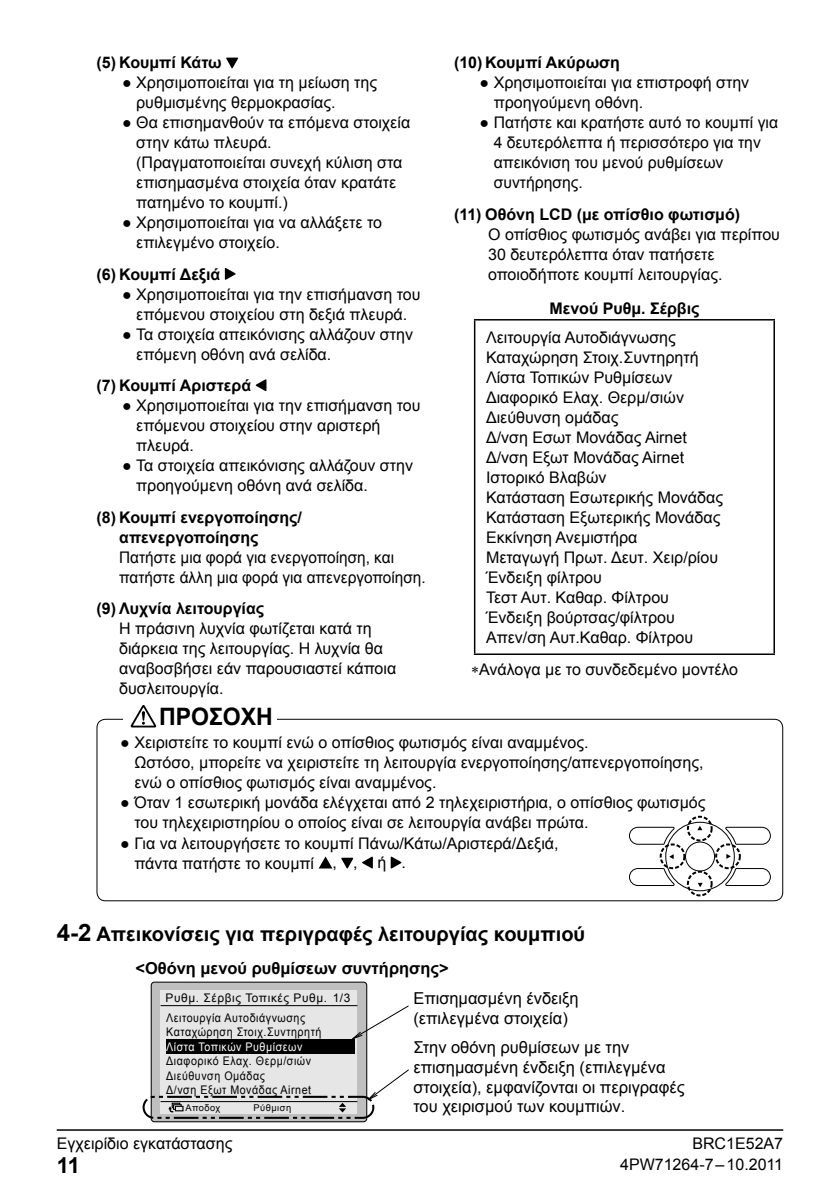
<style>
.page{position:relative;width:840px;height:1191px;background:#fff}
.page>*{position:absolute;margin:0;border:0;box-sizing:border-box;transform-origin:0 0}
.t1{font:700 24px "Arial";color:#000;scale:.96 1}
.t2{font:700 22px "Arial";color:#000}
.t3{font:700 20px "Arial";color:#000}
.t4{font:16.4px/19.8px "Arial";color:#000}
.t5{font:700 16.4px "Arial";color:#000}
.t6{font:16px/20px "Arial";color:#000}
.t7{font:700 16px/20px "Arial";color:#000}
.t8{font:16px/20px "Arial";color:#000;scale:.96 1}
.t9{font:11.8px/14.4px "Arial";letter-spacing:.05em;color:#000;scale:.9 1}
.t10{font:11.8px/19.6px "Arial";letter-spacing:.05em;color:#000}
.t11{font:11.8px "Arial";letter-spacing:.05em;color:#fff;scale:.9 1}
.t12{font:9.2px "Arial";letter-spacing:.05em;color:#000}
.s1{font-size:24px}
</style>
<div class="page">
<hr style="left:57px;top:1129px;width:725px;height:1px;background:#000">
<svg style="left:226px;top:58px;width:12px;height:11px"></svg>
<svg style="left:225px;top:268px;width:11px;height:12px"></svg>
<svg style="left:255px;top:379px;width:11px;height:12px"></svg>
<hr style="left:473px;top:319px;width:301px;height:1px;background:#000">
<hr style="left:473px;top:320px;width:2px;height:333px;background:#000">
<hr style="left:773px;top:320px;width:1px;height:333px;background:#000">
<hr style="left:473px;top:653px;width:301px;height:2px;background:#000">
<svg style="left:319px;top:856px;width:13px;height:12px"></svg>
<svg style="left:341px;top:857px;width:12px;height:11px"></svg>
<svg style="left:362px;top:856px;width:10px;height:12px"></svg>
<svg style="left:390px;top:856px;width:11px;height:12px"></svg>
<div style="left:96px;top:719px;width:686px;height:182px;border:1px solid #000;border-radius:9px"></div>
<div style="left:123px;top:702px;width:153px;height:28px;background:#fff"></div>
<svg style="left:130px;top:705px;width:26px;height:22px"></svg>
<svg style="left:629px;top:822px;width:141px;height:68px"></svg>
<div style="left:686px;top:815px;width:26px;height:26px;border:2px dashed #000;border-radius:50%"></div>
<div style="left:686px;top:870px;width:26px;height:26px;border:2px dashed #000;border-radius:50%"></div>
<div style="left:659px;top:843px;width:26px;height:26px;border:2px dashed #000;border-radius:50%"></div>
<div style="left:714px;top:843px;width:26px;height:26px;border:2px dashed #000;border-radius:50%"></div>
<div style="left:151px;top:982px;width:215px;height:139px;background:#bfbfbf;border-radius:3px"></div>
<div style="left:151px;top:981px;width:216px;height:141px;border:1px solid #000;border-radius:3px"></div>
<div style="left:160px;top:990px;width:197px;height:123px;background:#e6e6e6"></div>
<hr style="left:160px;top:1005px;width:197px;height:1px;background:#000">
<hr style="left:160px;top:1101px;width:197px;height:1px;background:#000">
<svg style="left:168px;top:1102px;width:15px;height:10px"></svg>
<svg style="left:338px;top:1102px;width:8px;height:10px"></svg>
<div style="left:165px;top:1039px;width:189px;height:14px;background:#000"></div>
<div style="left:142px;top:1095px;width:232px;height:23px;border:2px dashed #000;border-radius:10px"></div>
<svg style="left:367px;top:1069px;width:42px;height:31px"></svg>
<svg style="left:352px;top:1005px;width:57px;height:34px"></svg>
<p class="t7" style="left:96px;top:53px;width:127px">(5) Κουμπί Κάτω</p>
<p class="t6" style="left:136px;top:73px;width:242px;text-indent:-14px">● Χρησιμοποιείται για τη μείωση της ρυθμισμένης θερμοκρασίας.</p>
<p class="t6" style="left:136px;top:113px;width:275px;text-indent:-14px">● Θα επισημανθούν τα επόμενα στοιχεία στην κάτω πλευρά.<br>(Πραγματοποιείται συνεχή κύλιση στα επισημασμένα στοιχεία όταν κρατάτε πατημένο το κουμπί.)</p>
<p class="t6" style="left:136px;top:213px;width:247px;text-indent:-14px">● Χρησιμοποιείται για να αλλάξετε το επιλεγμένο στοιχείο.</p>
<p class="t7" style="left:96px;top:265px;width:125px">(6) Κουμπί Δεξιά</p>
<p class="t6" style="left:122px;top:284px;width:300px;text-align:center">● Χρησιμοποιείται για την επισήμανση του επόμενου στοιχείου στη δεξιά πλευρά.</p>
<p class="t6" style="left:136px;top:324px;width:278px;text-indent:-14px">● Τα στοιχεία απεικόνισης αλλάζουν στην επόμενη οθόνη ανά σελίδα.</p>
<p class="t7" style="left:96px;top:376px;width:156px">(7) Κουμπί Αριστερά</p>
<p class="t6" style="left:136px;top:396px;width:286px;text-indent:-14px">● Χρησιμοποιείται για την επισήμανση του επόμενου στοιχείου στην αριστερή πλευρά.</p>
<p class="t6" style="left:136px;top:456px;width:278px;text-indent:-14px">● Τα στοιχεία απεικόνισης αλλάζουν στην προηγούμενη οθόνη ανά σελίδα.</p>
<p class="t7" style="left:119px;top:507px;width:184px;text-indent:-23px">(8) Κουμπί ενεργοποίησης/ απενεργοποίησης</p>
<p class="t8" style="left:119px;top:547px;width:320px">Πατήστε μια φορά για ενεργοποίηση, και πατήστε άλλη μια φορά για απενεργοποίηση.</p>
<p class="t7" style="left:96px;top:599px;width:169px">(9) Λυχνία λειτουργίας</p>
<p class="t6" style="left:119px;top:618px;width:278px">Η πράσινη λυχνία φωτίζεται κατά τη διάρκεια της λειτουργίας. Η λυχνία θα αναβοσβήσει εάν παρουσιαστεί κάποια δυσλειτουργία.</p>
<h1 class="t1" style="left:159px;top:700px;width:120px">ΠΡΟΣΟΧΗ</h1>
<p class="t7" style="left:454px;top:53px;width:167px">(10) Κουμπί Ακύρωση</p>
<p class="t6" style="left:493px;top:73px;width:257px;text-indent:-14px">● Χρησιμοποιείται για επιστροφή στην προηγούμενη οθόνη.</p>
<p class="t6" style="left:493px;top:113px;width:286px;text-indent:-14px">● Πατήστε και κρατήστε αυτό το κουμπί για<br>4 δευτερόλεπτα ή περισσότερο για την απεικόνιση του μενού ρυθμίσεων συντήρησης.</p>
<p class="t7" style="left:454px;top:205px;width:287px">(11) Οθόνη LCD (με οπίσθιο φωτισμό)</p>
<p class="t6" style="left:488px;top:224px;width:293px">Ο οπίσθιος φωτισμός ανάβει για περίπου<br>30 δευτερόλεπτα όταν πατήσετε οποιοδήποτε κουμπί λειτουργίας.</p>
<p class="t7" style="left:549px;top:299px;width:151px">Μενού Ρυθμ. Σέρβις</p>
<p class="t6" style="left:485px;top:327px;width:238px">Λειτουργία Αυτοδιάγνωσης<br>Καταχώρηση Στοιχ.Συντηρητή<br>Λίστα Τοπικών Ρυθμίσεων<br>Διαφορικό Ελαχ. Θερμ/σιών<br>Διεύθυνση ομάδας<br>Δ/νση Εσωτ Μονάδας Airnet<br>Δ/νση Εξωτ Μονάδας Airnet<br>Ιστορικό Βλαβών<br>Κατάσταση Εσωτερικής Μονάδας<br>Κατάσταση Εξωτερικής Μονάδας<br>Εκκίνηση Ανεμιστήρα<br>Μεταγωγή Πρωτ. Δευτ. Χειρ/ρίου<br>Ένδειξη φίλτρου<br>Τεστ Αυτ. Καθαρ. Φίλτρου<br>Ένδειξη βούρτσας/φίλτρου<br>Απεν/ση Αυτ.Καθαρ. Φίλτρου</p>
<p class="t6" style="left:479px;top:659px;width:260px">Ανάλογα με το συνδεδεμένο μοντέλο</p>
<p class="t6" style="left:134px;top:733px;width:570px;text-indent:-14px">● Χειριστείτε το κουμπί ενώ ο οπίσθιος φωτισμός είναι αναμμένος.<br>Ωστόσο, μπορείτε να χειριστείτε τη λειτουργία ενεργοποίησης/απενεργοποίησης, ενώ ο οπίσθιος φωτισμός είναι αναμμένος.</p>
<p class="t6" style="left:134px;top:793px;width:572px;text-indent:-14px">● Όταν 1 εσωτερική μονάδα ελέγχεται από 2 τηλεχειριστήρια, ο οπίσθιος φωτισμός του τηλεχειριστηρίου ο οποίος είναι σε λειτουργία ανάβει πρώτα.</p>
<p class="t6" style="left:134px;top:833px;width:425px;text-indent:-14px">● Για να λειτουργήσετε το κουμπί Πάνω/Κάτω/Αριστερά/Δεξιά, πάντα πατήστε το κουμπί , , ή .</p>
<p class="t3" style="left:57px;top:920px;width:529px"><span class="s1">4-2</span> Απεικονίσεις για περιγραφές λειτουργίας κουμπιού</p>
<p class="t5" style="left:135px;top:957px;width:314px">&lt;Οθόνη μενού ρυθμίσεων συντήρησης&gt;</p>
<p class="t10" style="left:332px;top:988px;width:19px">1/3</p>
<p class="t4" style="left:413px;top:988px;width:167px">Επισημασμένη ένδειξη (επιλεγμένα στοιχεία)</p>
<p class="t10" style="left:165px;top:988px;width:163px">Ρυθμ. Σέρβις Τοπικές Ρυθμ.<br>Λειτουργία Αυτοδιάγνωσης</p>
<p class="t9" style="left:166px;top:1024px;width:174px">Καταχώρηση Στοιχ.Συντηρητή</p>
<p class="t11" style="left:166px;top:1038px;width:153px">Λίστα Τοπικών Ρυθμίσεων</p>
<p class="t9" style="left:166px;top:1053px;width:162px">Διαφορικό Ελαχ. Θερμ/σιών<br>Διεύθυνση Ομάδας<br>Δ/νση Εξωτ Μονάδας Airnet</p>
<p class="t4" style="left:413px;top:1037px;width:272px">Στην οθόνη ρυθμίσεων με την επισημασμένη ένδειξη (επιλεγμένα στοιχεία), εμφανίζονται οι περιγραφές του χειρισμού των κουμπιών.</p>
<p class="t12" style="left:185px;top:1101px;width:36px">Αποδοχ</p>
<p class="t12" style="left:253px;top:1101px;width:39px">Ρύθμιση</p>
<p class="t6" style="left:57px;top:1134px;width:177px">Εγχειρίδιο εγκατάστασης</p>
<p class="t6" style="left:692px;top:1134px;width:92px">BRC1E52A7</p>
<h2 class="t2" style="left:57px;top:1150px;width:25px">11</h2>
<p class="t6" style="left:619px;top:1155px;width:164px">4PW71264-7–10.2011</p>
</div>
